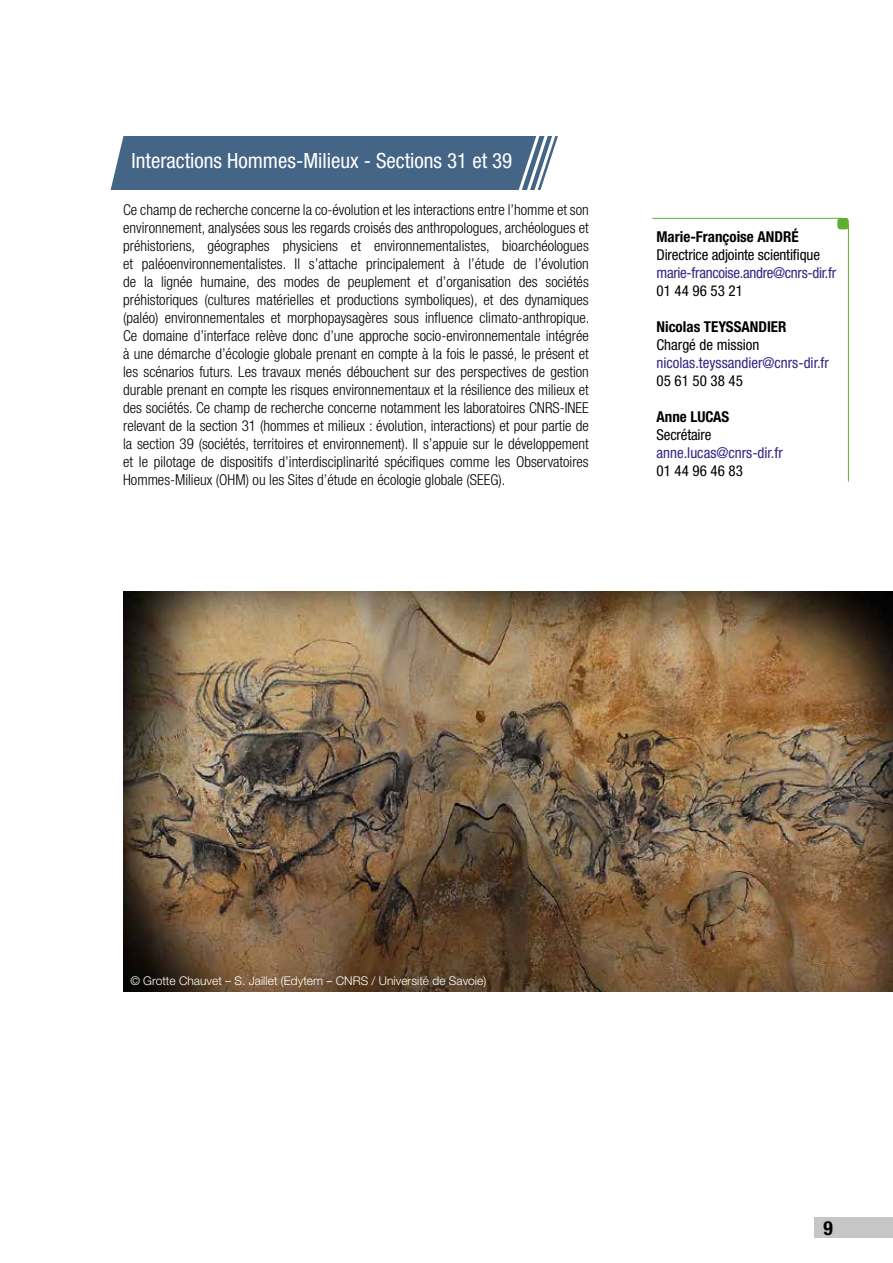
<style>
.page{position:relative;width:893px;height:1263px;background:#fff}
.page>*{position:absolute;margin:0;border:0;box-sizing:border-box;transform-origin:0 0}
.t1{font:condensed 21px "Helvetica Neue LT Std";color:#fff}
.t2{font:700 condensed 19.5px "Helvetica Neue LT Std";color:#000}
.t3{font:300 condensed 15px/18px "Helvetica Neue LT Std";color:#000;text-align:justify}
.t4{font:condensed 15px "Helvetica Neue LT Std";letter-spacing:-.01em;color:#000}
.t5{font:condensed 15px "Helvetica Neue LT Std";color:#312783}
.t6{font:700 condensed 15px "Helvetica Neue LT Std";color:#000}
.t7{font:condensed 15px "Helvetica Neue LT Std";letter-spacing:-.02em;color:#312783}
.t8{font:300 12px "Helvetica Neue LT Std";color:#fff}
</style>
<div class="page">
<div style="left:814px;top:1217px;width:79px;height:21px;background:#c6c6c6"></div>
<hr style="left:652px;top:218px;width:191px;height:1px;background:#5eb130">
<hr style="left:848px;top:224px;width:1px;height:258px;background:#5eb130">
<svg style="left:837px;top:218px;width:12px;height:11px"></svg>
<img style="left:123px;top:591px;width:770px;height:400px">
<div style="left:111px;top:136px;width:447px;height:54px;background:#456587"></div>
<h1 class="t1" style="left:132px;top:148px;width:382px">Interactions Hommes-Milieux - Sections 31 et 39</h1>
<p class="t3" style="left:123px;top:201px;width:468px">Ce champ de recherche concerne la co-évolution et les interactions entre l’homme et son environnement, analysées sous les regards croisés des anthropologues, archéologues et préhistoriens, géographes physiciens et environnementalistes, bioarchéologues et paléoenvironnementalistes. Il s’attache principalement à l’étude de l’évolution de la lignée humaine, des modes de peuplement et d’organisation des sociétés préhistoriques (cultures matérielles et productions symboliques), et des dynamiques (paléo) environnementales et morphopaysagères sous influence climato-anthropique.<br>Ce domaine d’interface relève donc d’une approche socio-environnementale intégrée à une démarche d’écologie globale prenant en compte à la fois le passé, le présent et les scénarios futurs. Les travaux menés débouchent sur des perspectives de gestion durable prenant en compte les risques environnementaux et la résilience des milieux et des sociétés. Ce champ de recherche concerne notamment les laboratoires CNRS-INEE relevant de la section 31 (hommes et milieux : évolution, interactions) et pour partie de la section 39 (sociétés, territoires et environnement). Il s’appuie sur le développement et le pilotage de dispositifs d’interdisciplinarité spécifiques comme les Observatoires Hommes-Milieux (OHM) ou les Sites d’étude en écologie globale (SEEG).</p>
<p class="t6" style="left:656px;top:227px;width:144px">Marie-Françoise ANDRÉ</p>
<p class="t4" style="left:656px;top:246px;width:165px">Directrice adjointe scientifique</p>
<p class="t7" style="left:656px;top:264px;width:181px">marie-francoise.andre@cnrs-dir.fr</p>
<p class="t4" style="left:656px;top:282px;width:88px">01 44 96 53 21</p>
<p class="t6" style="left:656px;top:317px;width:131px">Nicolas TEYSSANDIER</p>
<p class="t4" style="left:656px;top:336px;width:105px">Chargé de mission</p>
<p class="t5" style="left:656px;top:354px;width:174px">nicolas.teyssandier@cnrs-dir.fr</p>
<p class="t4" style="left:656px;top:372px;width:88px">05 61 50 38 45</p>
<p class="t6" style="left:656px;top:407px;width:74px">Anne LUCAS</p>
<p class="t4" style="left:656px;top:426px;width:57px">Secrétaire</p>
<p class="t5" style="left:656px;top:444px;width:128px">anne.lucas@cnrs-dir.fr</p>
<p class="t4" style="left:656px;top:462px;width:88px">01 44 96 46 83</p>
<p class="t8" style="left:130px;top:973px;width:357px">© Grotte Chauvet – S. Jaillet (Edytem – CNRS / Université de Savoie)</p>
<h2 class="t2" style="left:823px;top:1216px;width:11px">9</h2>
</div>
